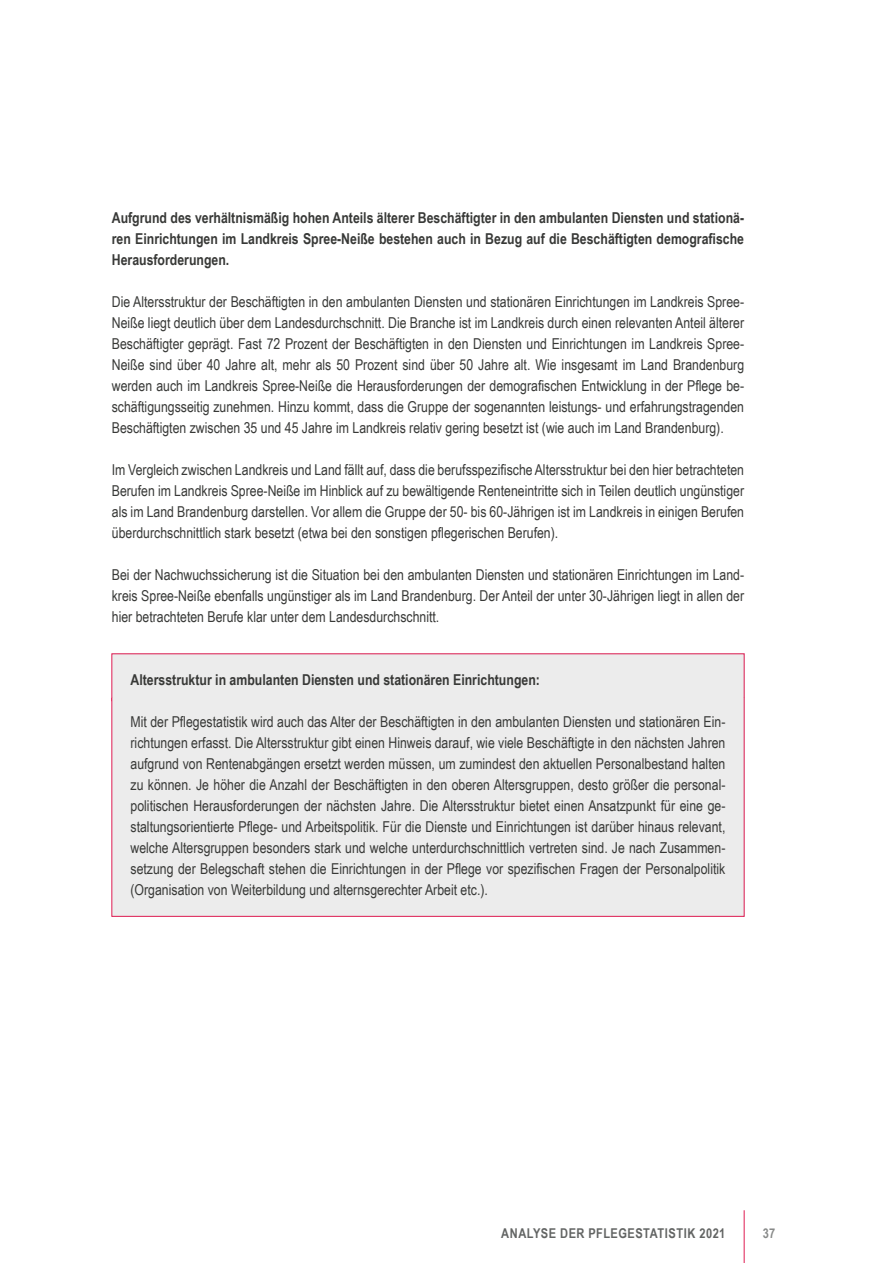
<style>
.page{position:relative;width:893px;height:1263px;background:#fff}
.page>*{position:absolute;margin:0;border:0;box-sizing:border-box;transform-origin:0 0}
.Info_box{font:15px/21px "Arial Narrow";color:#383937;text-align:justify}
.Infobox_H{font:700 15px/21px "Arial Narrow";color:#383937;text-align:justify}
.t1{font:700 13.5px "Arial Narrow";letter-spacing:.035em;color:#626463}
.t2{font:700 13.5px "Arial Narrow";color:#878988}
</style>
<div class="page">
<hr style="left:744px;top:1210px;width:1px;height:53px;background:#df1c52">
<div style="left:112px;top:654px;width:632px;height:45px;background:#ececec"></div>
<div style="left:112px;top:698px;width:632px;height:218px;background:#ececec"></div>
<p class="Infobox_H" style="left:112px;top:207px;width:634px">Aufgrund des verhältnismäßig hohen Anteils älterer Beschäftigter in den ambulanten Diensten und stationä&shy;ren Einrichtungen im Landkreis Spree-Neiße bestehen auch in Bezug auf die Beschäftigten demografische Herausforderungen.</p>
<p class="Info_box" style="left:112px;top:291px;width:634px">Die Altersstruktur der Beschäftigten in den ambulanten Diensten und stationären Einrichtungen im Landkreis Spree-Neiße liegt deutlich über dem Landesdurchschnitt. Die Branche ist im Landkreis durch einen relevanten Anteil älterer Beschäftigter geprägt. Fast 72 Prozent der Beschäftigten in den Diensten und Einrichtungen im Landkreis Spree-Neiße sind über 40 Jahre alt, mehr als 50 Prozent sind über 50 Jahre alt. Wie insgesamt im Land Brandenburg werden auch im Landkreis Spree-Neiße die Herausforderungen der demografischen Entwicklung in der Pflege be&shy;schäftigungsseitig zunehmen. Hinzu kommt, dass die Gruppe der sogenannten leistungs- und erfahrungstragenden Beschäftigten zwischen 35 und 45 Jahre im Landkreis relativ gering besetzt ist (wie auch im Land Brandenburg).</p>
<p class="Info_box" style="left:112px;top:459px;width:634px">Im Vergleich zwischen Landkreis und Land fällt auf, dass die berufsspezifische Altersstruktur bei den hier betrachteten Berufen im Landkreis Spree-Neiße im Hinblick auf zu bewältigende Renteneintritte sich in Teilen deutlich ungünstiger als im Land Brandenburg darstellen. Vor allem die Gruppe der 50- bis 60-Jährigen ist im Landkreis in einigen Berufen überdurchschnittlich stark besetzt (etwa bei den sonstigen pflegerischen Berufen).</p>
<p class="Info_box" style="left:112px;top:564px;width:634px">Bei der Nachwuchssicherung ist die Situation bei den ambulanten Diensten und stationären Einrichtungen im Land&shy;kreis Spree-Neiße ebenfalls ungünstiger als im Land Brandenburg. Der Anteil der unter 30-Jährigen liegt in allen der hier betrachteten Berufe klar unter dem Landesdurchschnitt.</p>
<p class="Infobox_H" style="left:131px;top:669px;width:411px">Altersstruktur in ambulanten Diensten und stationären Einrichtungen:</p>
<p class="Info_box" style="left:131px;top:711px;width:596px">Mit der Pflegestatistik wird auch das Alter der Beschäftigten in den ambulanten Diensten und stationären Ein&shy;richtungen erfasst. Die Altersstruktur gibt einen Hinweis darauf, wie viele Beschäftigte in den nächsten Jahren aufgrund von Rentenabgängen ersetzt werden müssen, um zumindest den aktuellen Personalbestand halten zu können. Je höher die Anzahl der Beschäftigten in den oberen Altersgruppen, desto größer die personal&shy;politischen Herausforderungen der nächsten Jahre. Die Altersstruktur bietet einen Ansatzpunkt für eine ge&shy;staltungsorientierte Pflege- und Arbeitspolitik. Für die Dienste und Einrichtungen ist darüber hinaus relevant, welche Altersgruppen besonders stark und welche unterdurchschnittlich vertreten sind. Je nach Zusammen&shy;setzung der Belegschaft stehen die Einrichtungen in der Pflege vor spezifischen Fragen der Personalpolitik (Organisation von Weiterbildung und alternsgerechter Arbeit etc.).</p>
<p class="t1" style="left:501px;top:1223px;width:226px">ANALYSE DER PFLEGESTATISTIK 2021</p>
<p class="t2" style="left:763px;top:1223px;width:14px">37</p>
</div>
